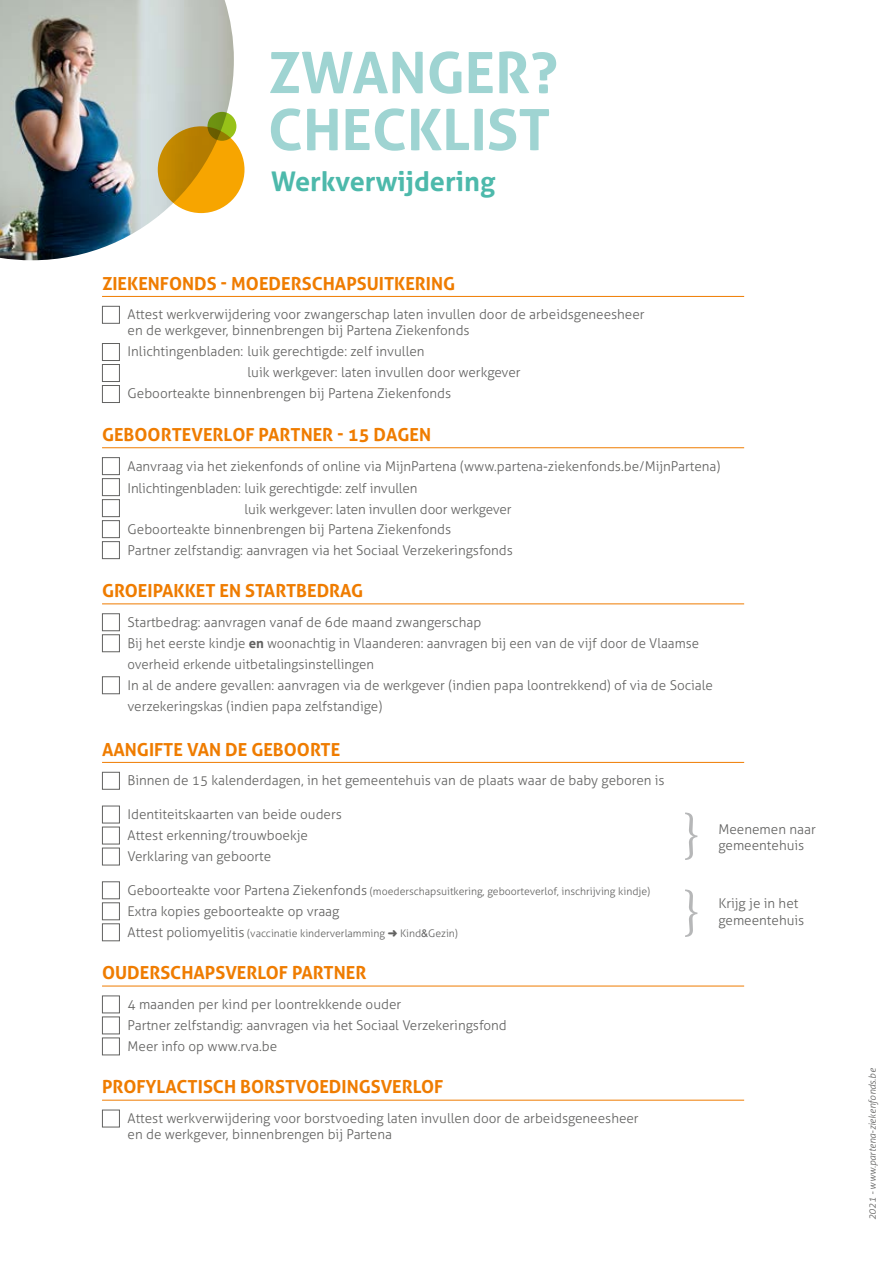
<style>
.page{position:relative;width:893px;height:1263px;background:#fff}
.page>*{position:absolute;margin:0;border:0;box-sizing:border-box;transform-origin:0 0}
.t1{font:700 57px/57px "Aller";color:#9fd4d2}
.t2{font:54px/76.9px "Minion Pro";color:#b6b7b8}
.t3{font:700 27px "Aller";color:#4db9ab}
.t4{font:700 18px "Aller";color:#ef7c00}
.t5{font:300 13.5px/21px "Aller";color:#626261}
.t6{font:300 10.5px "Aller";color:#626261}
.t7{font:italic 300 9.75px "Aller";color:#626261}
.s1{font-weight:700}
.s2{font-size:13.5px}
.s3{font-family:"Arial";font-weight:400}
</style>
<div class="page">
<hr style="left:102px;top:296px;width:642px;height:1px;background:#ef7c00">
<hr style="left:102px;top:447px;width:642px;height:1px;background:#ef7c00">
<hr style="left:102px;top:603px;width:642px;height:1px;background:#ef7c00">
<hr style="left:102px;top:762px;width:642px;height:1px;background:#ef7c00">
<hr style="left:102px;top:986px;width:642px;height:1px;background:#ef7c00">
<hr style="left:102px;top:1100px;width:642px;height:1px;background:#ef7c00">
<div style="left:102px;top:306px;width:18px;height:18px;border:1px solid #626261"></div>
<div style="left:102px;top:343px;width:18px;height:18px;border:1px solid #626261"></div>
<div style="left:102px;top:364px;width:18px;height:18px;border:1px solid #626261"></div>
<div style="left:102px;top:385px;width:18px;height:18px;border:1px solid #626261"></div>
<div style="left:102px;top:457px;width:18px;height:18px;border:1px solid #626261"></div>
<div style="left:102px;top:478px;width:18px;height:18px;border:1px solid #626261"></div>
<div style="left:102px;top:499px;width:18px;height:18px;border:1px solid #626261"></div>
<div style="left:102px;top:520px;width:18px;height:18px;border:1px solid #626261"></div>
<div style="left:102px;top:541px;width:18px;height:18px;border:1px solid #626261"></div>
<div style="left:102px;top:613px;width:18px;height:18px;border:1px solid #626261"></div>
<div style="left:102px;top:634px;width:18px;height:18px;border:1px solid #626261"></div>
<div style="left:102px;top:676px;width:18px;height:18px;border:1px solid #626261"></div>
<div style="left:102px;top:772px;width:18px;height:18px;border:1px solid #626261"></div>
<div style="left:102px;top:806px;width:18px;height:17px;border:1px solid #626261"></div>
<div style="left:102px;top:827px;width:18px;height:17px;border:1px solid #626261"></div>
<div style="left:102px;top:848px;width:18px;height:17px;border:1px solid #626261"></div>
<div style="left:102px;top:881px;width:18px;height:18px;border:1px solid #626261"></div>
<div style="left:102px;top:902px;width:18px;height:18px;border:1px solid #626261"></div>
<div style="left:102px;top:923px;width:18px;height:18px;border:1px solid #626261"></div>
<div style="left:102px;top:995px;width:18px;height:18px;border:1px solid #626261"></div>
<div style="left:102px;top:1016px;width:18px;height:18px;border:1px solid #626261"></div>
<div style="left:102px;top:1037px;width:18px;height:18px;border:1px solid #626261"></div>
<div style="left:102px;top:1110px;width:18px;height:17px;border:1px solid #626261"></div>
<img style="left:0;top:0;width:234px;height:260px">
<svg style="left:158px;top:126px;width:86px;height:87px;background:#da9400"></svg>
<svg style="left:207px;top:112px;width:29px;height:29px"></svg>
<h1 class="t1" style="left:268px;top:44px;width:292px">ZWANGER?<br>CHECKLIST</h1>
<h3 class="t3" style="left:271px;top:165px;width:226px">Werkverwijdering</h3>
<h3 class="t4" style="left:102px;top:272px;width:355px">ZIEKENFONDS - MOEDERSCHAPSUITKERING</h3>
<p class="t5" style="left:128px;top:306px;width:519px;line-height:16.2px">Attest werkverwijdering voor zwangerschap laten invullen door de arbeidsgeneesheer en de werkgever, binnenbrengen bij Partena Ziekenfonds</p>
<p class="t5" style="left:128px;top:341px;width:299px">Inlichtingenbladen: luik gerechtigde: zelf invullen</p>
<p class="t5" style="left:248px;top:362px;width:275px">luik werkgever: laten invullen door werkgever</p>
<p class="t5" style="left:128px;top:383px;width:325px">Geboorteakte binnenbrengen bij Partena Ziekenfonds</p>
<h3 class="t4" style="left:102px;top:423px;width:331px">GEBOORTEVERLOF PARTNER - 15 DAGEN</h3>
<p class="t5" style="left:128px;top:454px;width:594px;line-height:22.5px">Aanvraag via het ziekenfonds of online via MijnPartena (www.partena-ziekenfonds.be/MijnPartena)<br>Inlichtingenbladen: luik gerechtigde: zelf invullen</p>
<p class="t5" style="left:128px;top:499px;width:386px;line-height:19.5px;text-indent:117px">luik werkgever: laten invullen door werkgever<br>Geboorteakte binnenbrengen bij Partena Ziekenfonds</p>
<p class="t5" style="left:128px;top:539px;width:387px">Partner zelfstandig: aanvragen via het Sociaal Verzekeringsfonds</p>
<h3 class="t4" style="left:102px;top:580px;width:263px">GROEIPAKKET EN STARTBEDRAG</h3>
<p class="t5" style="left:128px;top:611px;width:587px">Startbedrag: aanvragen vanaf de 6de maand zwangerschap<br>Bij het eerste kindje <span class="s1">en</span> woonachtig in Vlaanderen: aanvragen bij een van de vijf door de Vlaamse overheid erkende uitbetalingsinstellingen<br>In al de andere gevallen: aanvragen via de werkgever (indien papa loontrekkend) of via de Sociale verzekeringskas (indien papa zelfstandige)</p>
<h3 class="t4" style="left:102px;top:738px;width:240px">AANGIFTE VAN DE GEBOORTE</h3>
<p class="t5" style="left:128px;top:770px;width:539px">Binnen de 15 kalenderdagen, in het gemeentehuis van de plaats waar de baby geboren is</p>
<p class="t5" style="left:128px;top:804px;width:216px">Identiteitskaarten van beide ouders<br>Attest erkenning/trouwboekje<br>Verklaring van geboorte</p>
<p class="t6" style="left:128px;top:885px;width:524px"><span class="s2">Geboorteakte voor Partena Ziekenfonds</span> (moederschapsuitkering, geboorteverlof, inschrijving kindje)</p>
<p class="t5" style="left:128px;top:900px;width:213px">Extra kopies geboorteakte op vraag</p>
<p class="t6" style="left:128px;top:927px;width:332px"><span class="s2">Attest poliomyelitis</span> (vaccinatie kinderverlamming ➜ Kind<span class="s3">&amp;</span>Gezin)</p>
<h3 class="t4" style="left:102px;top:962px;width:266px">OUDERSCHAPSVERLOF PARTNER</h3>
<p class="t5" style="left:128px;top:993px;width:381px">4 maanden per kind per loontrekkende ouder<br>Partner zelfstandig: aanvragen via het Sociaal Verzekeringsfond<br>Meer info op www.rva.be</p>
<h3 class="t4" style="left:102px;top:1076px;width:343px">PROFYLACTISCH BORSTVOEDINGSVERLOF</h3>
<p class="t5" style="left:128px;top:1110px;width:513px;line-height:16.2px">Attest werkverwijdering voor borstvoeding laten invullen door de arbeidsgeneesheer en de werkgever, binnenbrengen bij Partena</p>
<h2 class="t2" style="left:682px;top:795px;width:20px">} }</h2>
<p class="t5" style="left:718px;top:821px;width:99px;line-height:16.2px">Meenemen naar gemeentehuis</p>
<p class="t5" style="left:718px;top:895px;width:87px;line-height:16.2px">Krijg je in het gemeentehuis</p>
<p class="t7" style="left:867px;top:1220px;width:154px;rotate:-90deg">2021 - www.partena-ziekenfonds.be</p>
</div>
